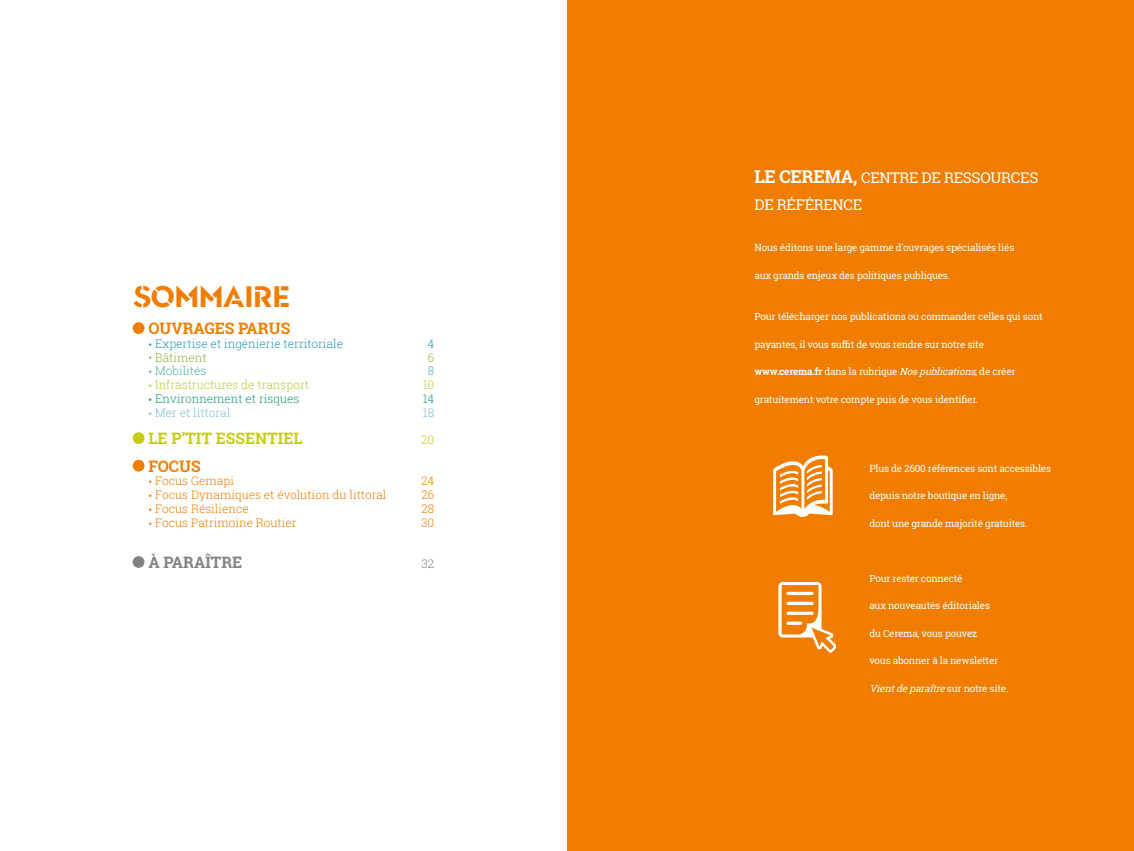
<style>
.page{position:relative;width:1134px;height:851px;background:#fff}
.page>*{position:absolute;margin:0;border:0;box-sizing:border-box;transform-origin:0 0}
.t1{font:700 29.62px "Town 40 Stencil";color:#f07d00}
.t2{font:700 15.75px "Roboto Slab";color:#f07d00}
.t3{font:700 15.75px "Roboto Slab";color:#c6cc10}
.t4{font:700 15.75px "Roboto Slab";color:#818285}
.t5{font:14.75px/27.5px "Roboto Slab";letter-spacing:-.02em;color:#fff}
.t6{font:300 11.88px "Roboto Slab";color:#f07d00}
.t7{font:300 11.88px "Roboto Slab";color:#279cba}
.t8{font:300 11.88px "Roboto Slab";color:#bdcc34}
.t9{font:300 11.88px "Roboto Slab";color:#1a9b7c}
.t10{font:300 11.88px "Roboto Slab";color:#7fbdd3}
.t11{font:300 11.88px "Roboto Slab";color:#4eb4a5}
.t12{font:300 11.88px "Roboto Slab";color:#8db23e}
.t13{font:300 11.88px "Roboto Slab";color:#c6cc10}
.t14{font:300 11.88px "Roboto Slab";color:#818285}
.t15{font:9.88px "Roboto Slab";letter-spacing:-.02em;color:#fff}
.t16{font:italic 9.88px "Roboto Slab";color:#fff}
.s1{color:#229eb8}
.s2{font-weight:700;font-size:17.75px}
.s3{font-weight:700}
.s4{font-style:italic}
.s5{font-style:normal}
</style>
<div class="page">
<div style="left:567px;top:0;width:567px;height:850px;background:#f07d00"></div>
<svg style="left:778px;top:582px;width:58px;height:70px"></svg>
<svg style="left:773px;top:455px;width:60px;height:62px"></svg>
<div style="left:133px;top:322px;width:11px;height:12px;background:#f07d00;border-radius:50%"></div>
<div style="left:133px;top:432px;width:11px;height:12px;background:#c6cc10;border-radius:50%"></div>
<div style="left:133px;top:459px;width:11px;height:12px;background:#f07d00;border-radius:50%"></div>
<div style="left:133px;top:556px;width:11px;height:12px;background:#818285;border-radius:50%"></div>
<h1 class="t1" style="left:133px;top:279px;width:159px">SOMMAIRE</h1>
<h2 class="t2" style="left:148px;top:317px;width:143px">OUVRAGES PARUS</h2>
<p class="t7" style="left:148px;top:335px;width:196px"><span class="s1">•</span> Expertise et ingénierie territoriale</p>
<p class="t7" style="left:427px;top:335px;width:8px">4</p>
<p class="t12" style="left:148px;top:349px;width:60px">• Bâtiment</p>
<p class="t12" style="left:428px;top:349px;width:8px">6</p>
<p class="t11" style="left:148px;top:363px;width:60px">• Mobilités</p>
<p class="t11" style="left:428px;top:363px;width:8px">8</p>
<p class="t8" style="left:148px;top:376px;width:162px">• Infrastructures de transport</p>
<p class="t8" style="left:423px;top:376px;width:13px">10</p>
<p class="t9" style="left:148px;top:390px;width:153px">• Environnement et risques</p>
<p class="t9" style="left:423px;top:390px;width:13px">14</p>
<p class="t10" style="left:148px;top:404px;width:83px">• Mer et littoral</p>
<p class="t10" style="left:423px;top:404px;width:13px">18</p>
<h2 class="t3" style="left:148px;top:427px;width:156px">LE P’TIT ESSENTIEL</h2>
<p class="t13" style="left:421px;top:431px;width:15px">20</p>
<h2 class="t2" style="left:148px;top:455px;width:54px">FOCUS</h2>
<p class="t6" style="left:148px;top:473px;width:87px">• Focus Gemapi</p>
<p class="t6" style="left:421px;top:473px;width:15px">24</p>
<p class="t6" style="left:148px;top:486px;width:240px">• Focus Dynamiques et évolution du littoral</p>
<p class="t6" style="left:421px;top:486px;width:14px">26</p>
<p class="t6" style="left:148px;top:500px;width:102px">• Focus Résilience</p>
<p class="t6" style="left:421px;top:500px;width:14px">28</p>
<p class="t6" style="left:148px;top:514px;width:150px">• Focus Patrimoine Routier</p>
<p class="t6" style="left:421px;top:514px;width:15px">30</p>
<h2 class="t4" style="left:148px;top:551px;width:95px">À PARAÎTRE</h2>
<p class="t14" style="left:421px;top:555px;width:14px">32</p>
<h3 class="t5" style="left:754px;top:163px;width:285px"><span class="s2">LE CEREMA,</span> CENTRE DE RESSOURCES<br>DE RÉFÉRENCE</h3>
<p class="t15" style="left:754px;top:241px;width:261px">Nous éditons une large gamme d'ouvrages spécialisés liés</p>
<p class="t15" style="left:754px;top:268px;width:197px">aux grands enjeux des politiques publiques.</p>
<p class="t15" style="left:754px;top:310px;width:290px">Pour télécharger nos publications ou commander celles qui sont</p>
<p class="t15" style="left:754px;top:337px;width:231px">payantes, il vous suffit de vous rendre sur notre site</p>
<p class="t15" style="left:754px;top:365px;width:263px"><span class="s3">www.cerema.fr</span> dans la rubrique <span class="s4">Nospublications</span>, de créer</p>
<p class="t15" style="left:754px;top:392px;width:225px">gratuitement votre compte puis de vous identifier.</p>
<p class="t15" style="left:869px;top:461px;width:183px">Plus de 2600 références sont accessibles</p>
<p class="t15" style="left:869px;top:488px;width:139px">depuis notre boutique en ligne,</p>
<p class="t15" style="left:869px;top:516px;width:160px">dont une grande majorité gratuites.</p>
<p class="t15" style="left:869px;top:571px;width:95px">Pour rester connecté</p>
<p class="t15" style="left:869px;top:598px;width:122px">aux nouveautés éditoriales</p>
<p class="t15" style="left:869px;top:626px;width:110px">du Cerema, vous pouvez</p>
<p class="t15" style="left:869px;top:653px;width:130px">vous abonner à la newsletter</p>
<p class="t16" style="left:869px;top:681px;width:141px">Vientdeparaître<span class="s5">s u r n o t r e s i t e .</span></p>
</div>
